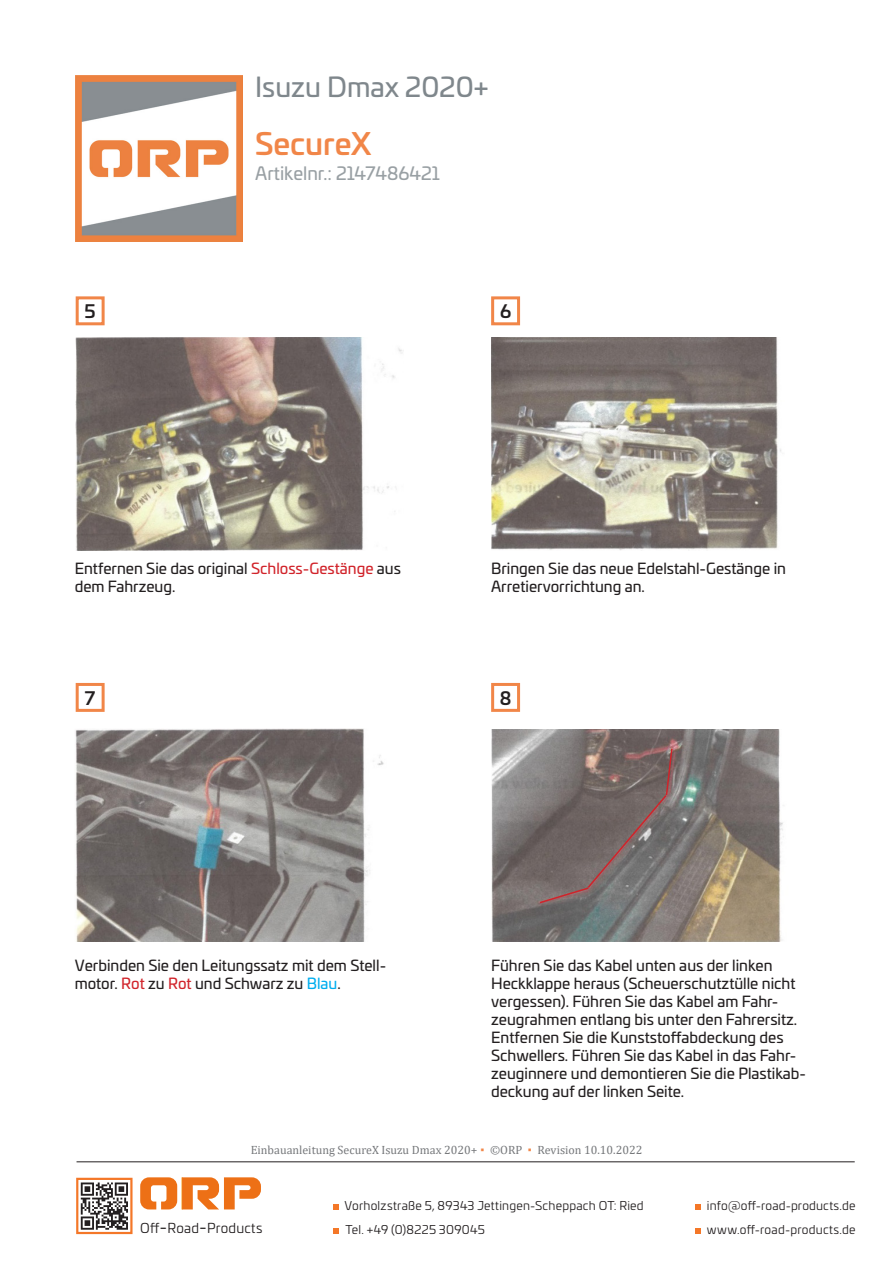
<style>
.page{position:relative;width:893px;height:1263px;background:#fff}
.page>*{position:absolute;margin:0;border:0;box-sizing:border-box;transform-origin:0 0}
.t1{font:500 30px "Univia Pro";color:#f18648}
.t2{font:27px "Univia Pro";color:#7f878c}
.t3{font:18px "Univia Pro";color:#99a0a4}
.t4{font:500 18px "Univia Pro";color:#231f20}
.t5{font:15px/18px "Univia Pro";color:#231f20}
.t6{font:13.5px "Univia Pro";letter-spacing:.015em;color:#231f20}
.t7{font:12px "Univia Pro";letter-spacing:.02em;color:#231f20}
.t8{font:12px "Cambria";color:#76787b}
.s1{color:#d1232a}
.s2{color:#00aeef}
.s3{color:#f18648}
.s4{font-size:18px}
</style>
<div class="page">
<img style="left:76px;top:75px;width:166px;height:167px">
<hr style="left:77px;top:1161px;width:778px;height:1px;background:#231f20">
<svg style="left:140px;top:1177px;width:121px;height:32px"></svg>
<div style="left:76px;top:1178px;width:57px;height:56px;border:2px solid #f47728"></div>
<svg style="left:81px;top:1182px;width:47px;height:48px"></svg>
<svg style="left:333px;top:1204px;width:5px;height:5px"></svg>
<svg style="left:695px;top:1204px;width:5px;height:5px"></svg>
<svg style="left:333px;top:1228px;width:5px;height:6px"></svg>
<svg style="left:695px;top:1228px;width:5px;height:6px"></svg>
<div style="left:76px;top:296px;width:29px;height:29px;border:3px solid #f18648"></div>
<div style="left:491px;top:296px;width:29px;height:29px;border:3px solid #f18648"></div>
<div style="left:491px;top:683px;width:29px;height:29px;border:3px solid #f18648"></div>
<div style="left:76px;top:683px;width:29px;height:29px;border:3px solid #f18648"></div>
<img style="left:76px;top:338px;width:327px;height:212px">
<img style="left:491px;top:337px;width:290px;height:213px">
<img style="left:75px;top:729px;width:309px;height:212px">
<img style="left:491px;top:729px;width:293px;height:213px">
<svg style="left:538px;top:747px;width:135px;height:157px;background:#776c6a"></svg>
<p class="t4" style="left:85px;top:297px;width:13px">5</p>
<h2 class="t2" style="left:255px;top:67px;width:235px">Isuzu Dmax 2020+</h2>
<h1 class="t1" style="left:255px;top:120px;width:118px">SecureX</h1>
<p class="t3" style="left:255px;top:159px;width:186px">Artikelnr.: 2147486421</p>
<p class="t4" style="left:500px;top:297px;width:13px">6</p>
<p class="t5" style="left:75px;top:559px;width:328px">Entfernen Sie das original <span class="s1">Schloss-Gestänge</span> aus dem Fahrzeug.</p>
<p class="t5" style="left:491px;top:559px;width:296px">Bringen Sie das neue Edelstahl-Gestänge in<br>Arretiervorrichtung an.</p>
<p class="t4" style="left:85px;top:684px;width:12px">7</p>
<p class="t4" style="left:500px;top:684px;width:13px">8</p>
<p class="t5" style="left:75px;top:955px;width:313px">Verbinden Sie den Leitungssatz mit dem Stell&shy;motor. <span class="s1">Rot</span> zu <span class="s1">Rot</span> und Schwarz zu <span class="s2">Blau</span>.</p>
<p class="t5" style="left:491px;top:955px;width:316px">Führen Sie das Kabel unten aus der linken Heckklappe heraus (Scheuerschutztülle nicht vergessen). Führen Sie das Kabel am Fahr&shy;zeugrahmen entlang bis unter den Fahrersitz.<br>Entfernen Sie die Kunststoffabdeckung des Schwellers. Führen Sie das Kabel in das Fahr&shy;zeuginnere und demontieren Sie die Plastikab&shy;deckung auf der linken Seite.</p>
<p class="t8" style="left:251px;top:1143px;width:393px">Einbauanleitung SecureX Isuzu Dmax 2020+<span class="s3">▪</span> ©ORP <span class="s3">▪</span> Revision 10.10.2022</p>
<p class="t7" style="left:344px;top:1196px;width:301px">Vorholzstraße 5, 89343 Jettingen-Scheppach OT: Ried</p>
<p class="t6" style="left:140px;top:1219px;width:124px">Off<span class="s4">-</span>Road<span class="s4">-</span>Products</p>
<p class="t7" style="left:346px;top:1220px;width:141px">Tel. +49 (0)8225 309045</p>
<p class="t7" style="left:707px;top:1196px;width:150px">info@off-road-products.de</p>
<p class="t7" style="left:707px;top:1220px;width:150px">www.off-road-products.de</p>
</div>
